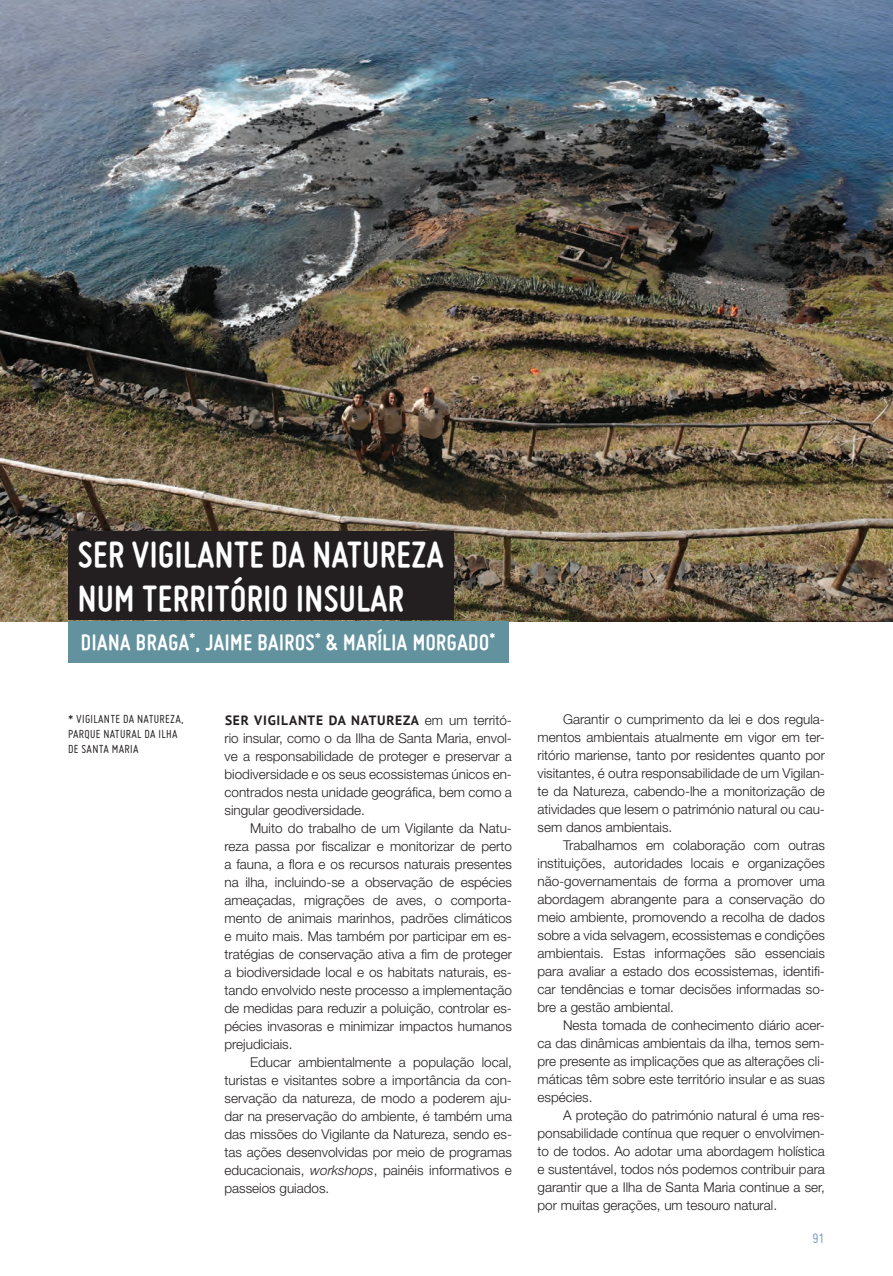
<style>
.page{position:relative;width:893px;height:1276px;background:#fff}
.page>*{position:absolute;margin:0;border:0;box-sizing:border-box;transform-origin:0 0}
.titulo-artigo{font:700 39px/43.5px "Miso";letter-spacing:.015em;color:#fff}
.autor{font:700 24px "Miso";letter-spacing:.025em;color:#fff}
.t1{font:15px "Miso";color:#7b9dc7}
.txt-pr{font:300 13.5px/18px "Helvetica Neue LT Std";color:#231f20;text-align:justify}
.txt{font:300 13.5px/18px "Helvetica Neue LT Std";color:#231f20;text-align:justify}
.miso8{font:12.75px/15px "Miso";letter-spacing:.025em;color:#231f20}
.s1{font-family:"PT Sans";font-weight:700}
.s2{font-style:italic}
</style>
<div class="page">
<img style="left:0;top:0;width:893px;height:621px">
<div style="left:68px;top:621px;width:440px;height:41px;background:#63929f"></div>
<div style="left:68px;top:531px;width:386px;height:89px;background:#231f20"></div>
<p class="titulo-artigo" style="left:78px;top:532px;width:367px">SER VIGILANTE DA NATUREZA<br>NUM TERRITÓRIO INSULAR</p>
<p class="autor" style="left:81px;top:628px;width:416px">DIANA BRAGA<sup>*</sup>, JAIME BAIROS<sup>*</sup> &amp; MARÍLIA MORGADO<sup>*</sup></p>
<p class="miso8" style="left:68px;top:711px;width:117px">* VIGILANTE DA NATUREZA,<br>PARQUE NATURAL DA ILHA<br>DE SANTA MARIA</p>
<p class="txt-pr" style="left:537px;top:710px;width:289px;text-indent:26px">Garantir o cumprimento da lei e dos regula&shy;mentos ambientais atualmente em vigor em ter&shy;ritório mariense, tanto por residentes quanto por visitantes, é outra responsabilidade de um Vigilan&shy;te da Natureza, cabendo-lhe a monitorização de atividades que lesem o património natural ou cau&shy;sem danos ambientais.</p>
<p class="txt-pr" style="left:537px;top:836px;width:289px;text-indent:26px">Trabalhamos em colaboração com outras instituições, autoridades locais e organizações não-governamentais de forma a promover uma abordagem abrangente para a conservação do meio ambiente, promovendo a recolha de dados sobre a vida selvagem, ecossistemas e condições ambientais. Estas informações são essenciais para avaliar a estado dos ecossistemas, identifi&shy;car tendências e tomar decisões informadas so&shy;bre a gestão ambiental.</p>
<p class="txt-pr" style="left:537px;top:1016px;width:289px;text-indent:26px">Nesta tomada de conhecimento diário acer&shy;ca das dinâmicas ambientais da ilha, temos sem&shy;pre presente as implicações que as alterações cli&shy;máticas têm sobre este território insular e as suas espécies.</p>
<p class="txt-pr" style="left:537px;top:1106px;width:289px;text-indent:26px">A proteção do património natural é uma res&shy;ponsabilidade contínua que requer o envolvimen&shy;to de todos. Ao adotar uma abordagem holística e sustentável, todos nós podemos contribuir para garantir que a Ilha de Santa Maria continue a ser, por muitas gerações, um tesouro natural.</p>
<p class="t1" style="left:812px;top:1230px;width:14px">91</p>
<p class="txt" style="left:225px;top:711px;width:289px"><span class="s1">SER VIGILANTE DA NATUREZA</span> em um territó&shy;rio insular, como o da Ilha de Santa Maria, envol&shy;ve a responsabilidade de proteger e preservar a biodiversidade e os seus ecossistemas únicos en&shy;contrados nesta unidade geográfica, bem como a singular geodiversidade.</p>
<p class="txt-pr" style="left:225px;top:819px;width:289px;text-indent:26px">Muito do trabalho de um Vigilante da Natu&shy;reza passa por fiscalizar e monitorizar de perto a fauna, a flora e os recursos naturais presentes na ilha, incluindo-se a observação de espécies ameaçadas, migrações de aves, o comporta&shy;mento de animais marinhos, padrões climáticos e muito mais. Mas também por participar em es&shy;tratégias de conservação ativa a fim de proteger a biodiversidade local e os habitats naturais, es&shy;tando envolvido neste processo a implementação de medidas para reduzir a poluição, controlar es&shy;pécies invasoras e minimizar impactos humanos prejudiciais.</p>
<p class="txt-pr" style="left:225px;top:1053px;width:289px;text-indent:26px">Educar ambientalmente a população local, turistas e visitantes sobre a importância da con&shy;servação da natureza, de modo a poderem aju&shy;dar na preservação do ambiente, é também uma das missões do Vigilante da Natureza, sendo es&shy;tas ações desenvolvidas por meio de programas educacionais, <span class="s2">workshops</span>, painéis informativos e passeios guiados.</p>
</div>
